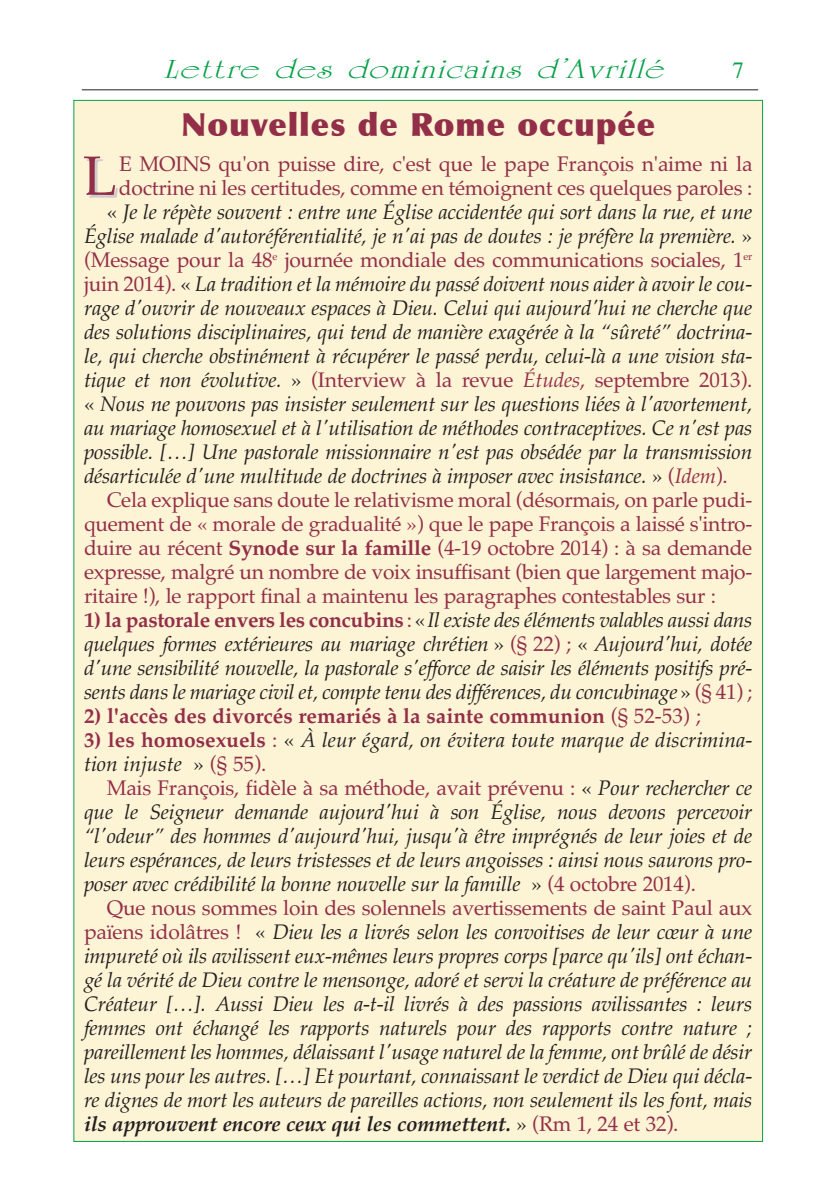
<style>
.page{position:relative;width:840px;height:1190px;background:#fff}
.page>*{position:absolute;margin:0;border:0;box-sizing:border-box;transform-origin:0 0}
.t1{font:55.6px "Palatino";color:#932e49}
.t2{font:900 32px "Optima";letter-spacing:.03em;color:#932e49}
.t3{font:italic 28px "University Roman";letter-spacing:.045em;color:#07a047;scale:1.4 1}
.t4{font:23px "Times";color:#07a047}
.t5{font:italic 21px/24px "Palatino";letter-spacing:-.01em;color:#231f20;text-align:justify}
.t6{font:21px "Palatino";letter-spacing:-.015em;color:#932e49}
.t7{font:700 21px "Palatino";color:#932e49}
.s1{font-style:normal}
.s2{font-style:normal;color:#932e49}
.s3{font-style:italic;color:#231f20}
.s4{color:#231f20}
.s5{font-style:italic}
.s6{color:#932e49}
.s7{font-weight:700}
.s8{font-weight:700;font-style:normal;color:#932e49}
.s9{font-weight:400}
</style>
<div class="page">
<hr style="left:82px;top:89px;width:676px;height:1px;background:#231f20">
<div style="left:74px;top:100px;width:689px;height:1041px;background:#fdf4d5"></div>
<h3 class="t3" style="left:164px;top:58px;width:364px">Lettre des dominicains d ’Avrillé</h3>
<p class="t4" style="left:732px;top:61px;width:13px">7</p>
<h2 class="t2" style="left:181px;top:111px;width:476px">Nouvelles de Rome occupée</h2>
<h1 class="t1" style="left:83px;top:154px;width:35px">L</h1>
<p class="t6" style="left:119px;top:156px;width:635px">E MOINS qu'on puisse dire, c'est que le pape François n'aime ni la</p>
<p class="t6" style="left:119px;top:180px;width:635px">doctrine ni les certitudes, comme en témoignent ces quelques paroles :</p>
<p class="t5" style="left:107px;top:202px;width:647px"><span class="s1">«</span> Je le répète souvent : entre une Église accidentée qui sort dans la rue, et une</p>
<p class="t5" style="left:84px;top:226px;width:670px">Église malade d'autoréférentialité, je n'ai pas de doutes : je préfère la première. <span class="s1">»</span></p>
<p class="t6" style="left:84px;top:252px;width:670px">(Message pour la 48<sup>e</sup> journée mondiale des communications sociales, 1<sup>er</sup></p>
<p class="t5" style="left:84px;top:274px;width:670px"><span class="s2">juin 2014).</span> <span class="s1">«</span> La tradition et la mémoire du passé doivent nous aider à avoir le cou-</p>
<p class="t5" style="left:84px;top:298px;width:670px">rage d'ouvrir de nouveaux espaces à Dieu. Celui qui aujourd'hui ne cherche que</p>
<p class="t5" style="left:84px;top:322px;width:670px">des solutions disciplinaires, qui tend de manière exagérée à la “sûreté” doctrina-</p>
<p class="t5" style="left:84px;top:346px;width:670px">le, qui cherche obstinément à récupérer le passé perdu, celui-là a une vision sta-</p>
<p class="t6" style="left:84px;top:372px;width:670px"><span class="s3">tique et non évolutive.</span> <span class="s4">»</span> (Interview à la revue <span class="s5">Études</span>, septembre 2013).</p>
<p class="t5" style="left:84px;top:394px;width:670px"><span class="s1">«</span> Nous ne pouvons pas insister seulement sur les questions liées à l'avortement,</p>
<p class="t5" style="left:84px;top:418px;width:670px">au mariage homosexuel et à l'utilisation de méthodes contraceptives. Ce n'est pas</p>
<p class="t5" style="left:84px;top:442px;width:670px">possible. […] Une pastorale missionnaire n'est pas obsédée par la transmission</p>
<p class="t5" style="left:84px;top:466px;width:645px">désarticulée d'une multitude de doctrines à imposer avec insistance. <span class="s1">»</span> <span class="s2">(</span><span class="s6">Idem</span><span class="s2">).</span></p>
<p class="t6" style="left:107px;top:492px;width:647px">Cela explique sans doute le relativisme moral (désormais, on parle pudi-</p>
<p class="t6" style="left:84px;top:516px;width:670px">quement de « morale de gradualité ») que le pape François a laissé s'intro-</p>
<p class="t6" style="left:84px;top:540px;width:670px">duire au récent <span class="s7">Synode sur la famille</span> (4-19 octobre 2014) : à sa demande</p>
<p class="t6" style="left:84px;top:564px;width:670px">expresse, malgré un nombre de voix insuffisant (bien que largement majo-</p>
<p class="t6" style="left:84px;top:588px;width:633px">ritaire !), le rapport final a maintenu les paragraphes contestables sur :</p>
<p class="t5" style="left:84px;top:610px;width:670px"><span class="s8">1) la pastorale envers les concubins</span> <span class="s2">:</span> <span class="s1">«</span>Il existe des éléments valables aussi dans quelques formes extérieures au mariage chrétien <span class="s1">»</span> <span class="s2">(§ 22) ;</span> <span class="s1">«</span> Aujourd'hui, dotée d'une sensibilité nouvelle, la pastorale s'efforce de saisir les éléments positifs pré&shy;sents dans le mariage civil et, compte tenu des différences, du concubinage <span class="s1">»</span> <span class="s2">(§ 41) ;</span></p>
<p class="t7" style="left:84px;top:708px;width:618px">2) l'accès des divorcés remariés à la sainte communion <span class="s9">(§ 52-53) ;</span></p>
<p class="t5" style="left:84px;top:730px;width:670px"><span class="s8">3) les homosexuels</span> <span class="s2">:</span> <span class="s1">«</span> À leur égard, on évitera toute marque de discrimina&shy;tion injuste <span class="s1">»</span> <span class="s2">(§ 55).</span></p>
<p class="t5" style="left:84px;top:778px;width:670px;text-indent:23px"><span class="s2">Mais François, fidèle à sa méthode, avait prévenu :</span> <span class="s1">«</span> Pour rechercher ce que le Seigneur demande aujourd'hui à son Église, nous devons percevoir “l'odeur” des hommes d'aujourd'hui, jusqu'à être imprégnés de leur joies et de leurs espérances, de leurs tristesses et de leurs angoisses : ainsi nous saurons pro&shy;poser avec crédibilité la bonne nouvelle sur la famille <span class="s1">»</span> <span class="s2">(4 octobre 2014).</span></p>
<p class="t5" style="left:84px;top:898px;width:670px;text-indent:23px"><span class="s2">Que nous sommes loin des solennels avertissements de saint Paul aux païens idolâtres !</span> <span class="s1">«</span> Dieu les a livrés selon les convoitises de leur cœur à une impureté où ils avilissent eux-mêmes leurs propres corps [parce qu'ils] ont échan&shy;gé la vérité de Dieu contre le mensonge, adoré et servi la créature de préférence au Créateur […]. Aussi Dieu les a-t-il livrés à des passions avilissantes : leurs femmes ont échangé les rapports naturels pour des rapports contre nature ; pareillement les hommes, délaissant l'usage naturel de la femme, ont brûlé de désir les uns pour les autres. […] Et pourtant, connaissant le verdict de Dieu qui décla&shy;re dignes de mort les auteurs de pareilles actions, non seulement ils les font, mais <span class="s7">ils approuvent encore ceux qui les commettent.</span> <span class="s1">»</span> <span class="s2">(Rm 1, 24 et 32).</span></p>
</div>
